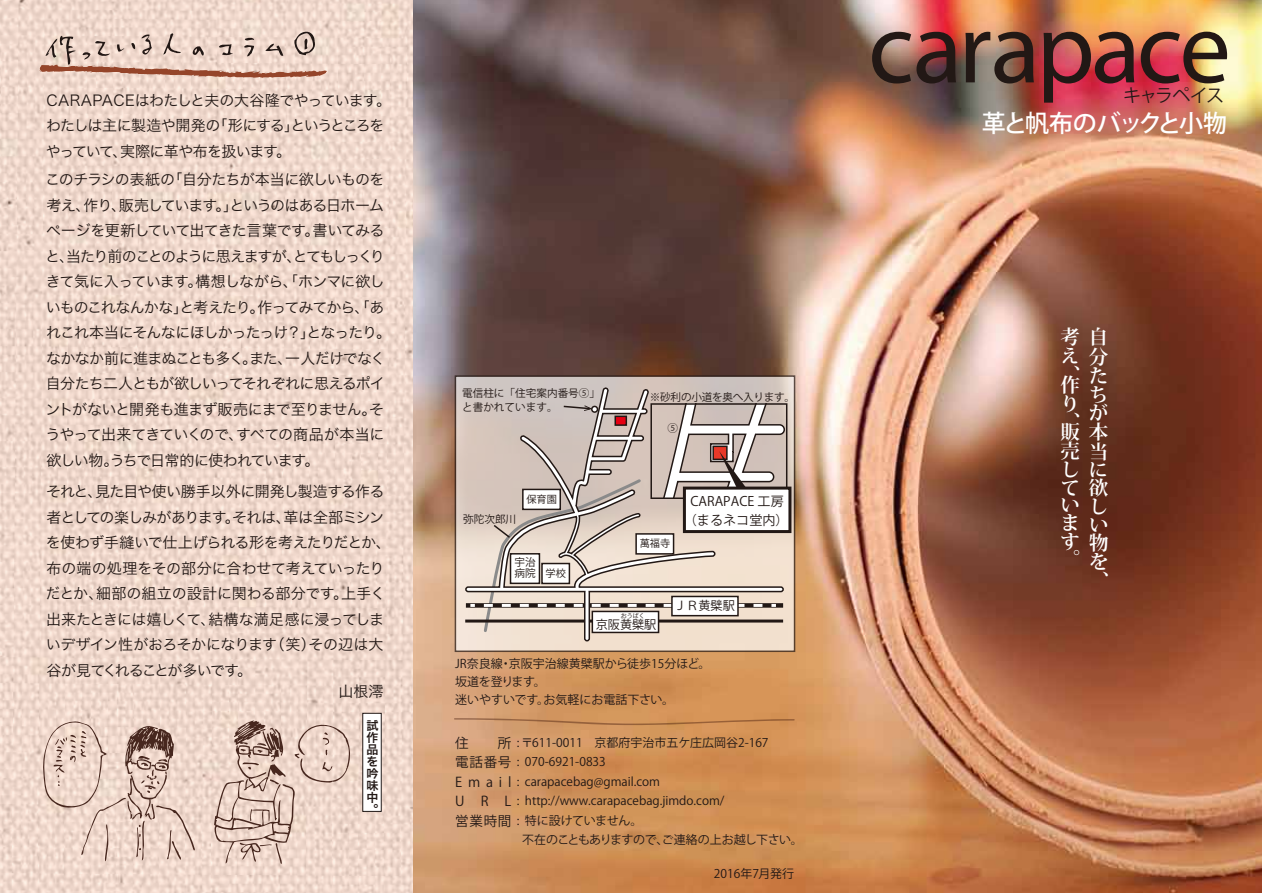
<style>
.page{position:relative;width:1263px;height:893px;background:#fff}
.page>*{position:absolute;margin:0;border:0;box-sizing:border-box;transform-origin:0 0}
.t1{font:500 24px "Koz Go Pro";letter-spacing:-.085em;color:#fff}
.t2{font:700 19.5px/18.9px "Koz Min Pr 6 N";color:#fff;text-align:justify}
.t3{font:18px "Koz Go Pro";letter-spacing:-.1em;color:#221815}
.t4{font:15px/25.5px "Hira Kaku Pro W3";letter-spacing:-.05em;color:#221815}
.t5{font:13.5px/19.5px "Koz Go Pro";letter-spacing:.24em;color:#221815;text-align:justify}
.t6{font:13.05px/19px "Koz Go Pro";color:#221815;text-align:center}
.t7{font:12.15px "Koz Go Pro";color:#221815}
.t8{font:12px/18px "Koz Go Pro";color:#221815}
.t9{font:12px "Koz Go Pro";letter-spacing:-.04em;color:#221815}
.t10{font:12px "Koz Go Pro";letter-spacing:-.03em;color:#221815}
.t11{font:12px/12px "Hira Kaku Pro W6";color:#221815;text-align:justify}
.t12{font:10.65px/10.6px "Koz Go Pro";color:#221815}
.t13{font:10.65px "Koz Go Pro";letter-spacing:-.025em;color:#221815}
.t14{font:10.2px "Koz Go Pro";color:#221815}
.t15{font:6px "Koz Go Pro";color:#221815}
</style>
<div class="page">
<img style="left:0;top:0;width:1261px;height:893px">
<img style="left:872px;top:32px;width:84px;height:52px">
<svg style="left:965px;top:32px;width:69px;height:52px;background:#674f43"></svg>
<svg style="left:1043px;top:32px;width:91px;height:71px;background:#953a40"></svg>
<img style="left:1141px;top:32px;width:86px;height:52px">
<svg style="left:455px;top:375px;width:340px;height:277px;background:#cabbb1"></svg>
<svg style="left:464px;top:386px;width:321px;height:256px;background:#d8cac1"></svg>
<svg style="left:482px;top:404px;width:321px;height:230px;background:#cec0b6"></svg>
<div style="left:683px;top:487px;width:108px;height:46px;background:#fff;border:3px solid #221815"></div>
<svg style="left:454px;top:718px;width:341px;height:8px;background:#c88d5a"></svg>
<svg style="left:214px;top:720px;width:139px;height:144px;background:#dcc3b8"></svg>
<div style="left:363px;top:713px;width:18px;height:98px;background:#fff"></div>
<div style="left:362px;top:713px;width:20px;height:99px;border:1px solid #221815"></div>
<svg style="left:42px;top:721px;width:154px;height:140px;background:#ddc5b9"></svg>
<svg style="left:39px;top:30px;width:289px;height:48px;background:#dabdb0"></svg>
<p class="t4" style="left:46px;top:86px;width:347px">CARAPACEはわたしと夫の大谷隆でやっています。わたしは主に製造や開発の「形にする」というところをやっていて、実際に革や布を扱います。</p>
<p class="t4" style="left:45px;top:166px;width:347px">このチラシの表紙の「自分たちが本当に欲しいものを考え、作り、販売しています。」というのはある日ホームページを更新していて出てきた言葉です。書いてみると、当たり前のことのように思えますが、とてもしっくりきて気に入っています。構想しながら、「ホンマに欲しいものこれなんかな」と考えたり。作ってみてから、「あれこれ本当にそんなにほしかったっけ？」となったり。なかなか前に進まぬことも多く。また、一人だけでなく自分たち二人ともが欲しいってそれぞれに思えるポイントがないと開発も進まず販売にまで至りません。そうやって出来てきていくので、すべての商品が本当に欲しい物。うちで日常的に使われています。</p>
<p class="t4" style="left:46px;top:478px;width:347px">それと、見た目や使い勝手以外に開発し製造する作る者としての楽しみがあります。それは、革は全部ミシンを使わず手縫いで仕上げられる形を考えたりだとか、布の端の処理をその部分に合わせて考えていったりだとか、細部の組立の設計に関わる部分です。上手く出来たときには嬉しくて、結構な満足感に浸ってしまいデザイン性がおろそかになります（笑）その辺は大谷が見てくれることが多いです。　　</p>
<p class="t4" style="left:339px;top:677px;width:46px">山根澪</p>
<p class="t11" style="left:366px;top:719px;width:13px">試作品を吟味中。</p>
<p class="t12" style="left:462px;top:387px;width:139px;line-height:13.6px">電信柱に「住宅案内番号⑤」と書かれています。</p>
<p class="t12" style="left:463px;top:514px;width:55px">弥陀次郎川</p>
<p class="t14" style="left:526px;top:493px;width:32px">保育園</p>
<p class="t12" style="left:514px;top:557px;width:23px">宇治病院</p>
<p class="t14" style="left:545px;top:567px;width:22px">学校</p>
<p class="t13" style="left:650px;top:390px;width:147px">※砂利の小道を奥へ入ります。</p>
<p class="t12" style="left:667px;top:423px;width:12px">⑤</p>
<p class="t14" style="left:640px;top:537px;width:32px">萬福寺</p>
<p class="t6" style="left:684px;top:492px;width:106px">CARAPACE 工房（まるネコ堂内）</p>
<p class="t15" style="left:621px;top:612px;width:26px">おうばく</p>
<p class="t7" style="left:596px;top:617px;width:62px">京阪黄檗駅</p>
<p class="t7" style="left:674px;top:597px;width:62px">ＪＲ黄檗駅</p>
<p class="t8" style="left:455px;top:655px;width:257px">JR奈良線・京阪宇治線黄檗駅から徒歩15分ほど。坂道を登ります。<br>迷いやすいです。お気軽にお電話下さい。</p>
<p class="t5" style="left:455px;top:734px;width:15px">住</p>
<p class="t8" style="left:517px;top:733px;width:253px">: 〒611-0011　京都府宇治市五ケ庄広岡谷2-167</p>
<p class="t8" style="left:517px;top:753px;width:91px">: 070-6921-0833</p>
<p class="t8" style="left:517px;top:772px;width:145px">: carapacebag@gmail.com</p>
<p class="t8" style="left:517px;top:792px;width:209px">: http://www.carapacebag.jimdo.com/</p>
<p class="t10" style="left:517px;top:812px;width:127px">: 特に設けていません。</p>
<p class="t9" style="left:522px;top:832px;width:282px">不在のこともありますので、ご連絡の上お越し下さい。</p>
<p class="t5" style="left:455px;top:734px;width:58px;text-indent:43px">所電話番号Email URL営業時間</p>
<p class="t8" style="left:714px;top:864px;width:82px">2016年7月発行</p>
<p class="t3" style="left:1123px;top:83px;width:103px">キャラペイス</p>
<h1 class="t1" style="left:982px;top:108px;width:247px">革と帆布のバックと小物</h1>
<h2 class="t2" style="left:1060px;top:328px;width:21px">考え、</h2>
<h2 class="t2" style="left:1060px;top:376px;width:21px;line-height:18.5px">作り、</h2>
<h2 class="t2" style="left:1060px;top:423px;width:21px;line-height:18.5px">販売しています</h2>
<h2 class="t2" style="left:1060px;top:550px;width:21px">。</h2>
<h2 class="t2" style="left:1089px;top:328px;width:21px">自分たちが本当に欲し</h2>
<h2 class="t2" style="left:1089px;top:516px;width:21px">い物を、</h2>
</div>
